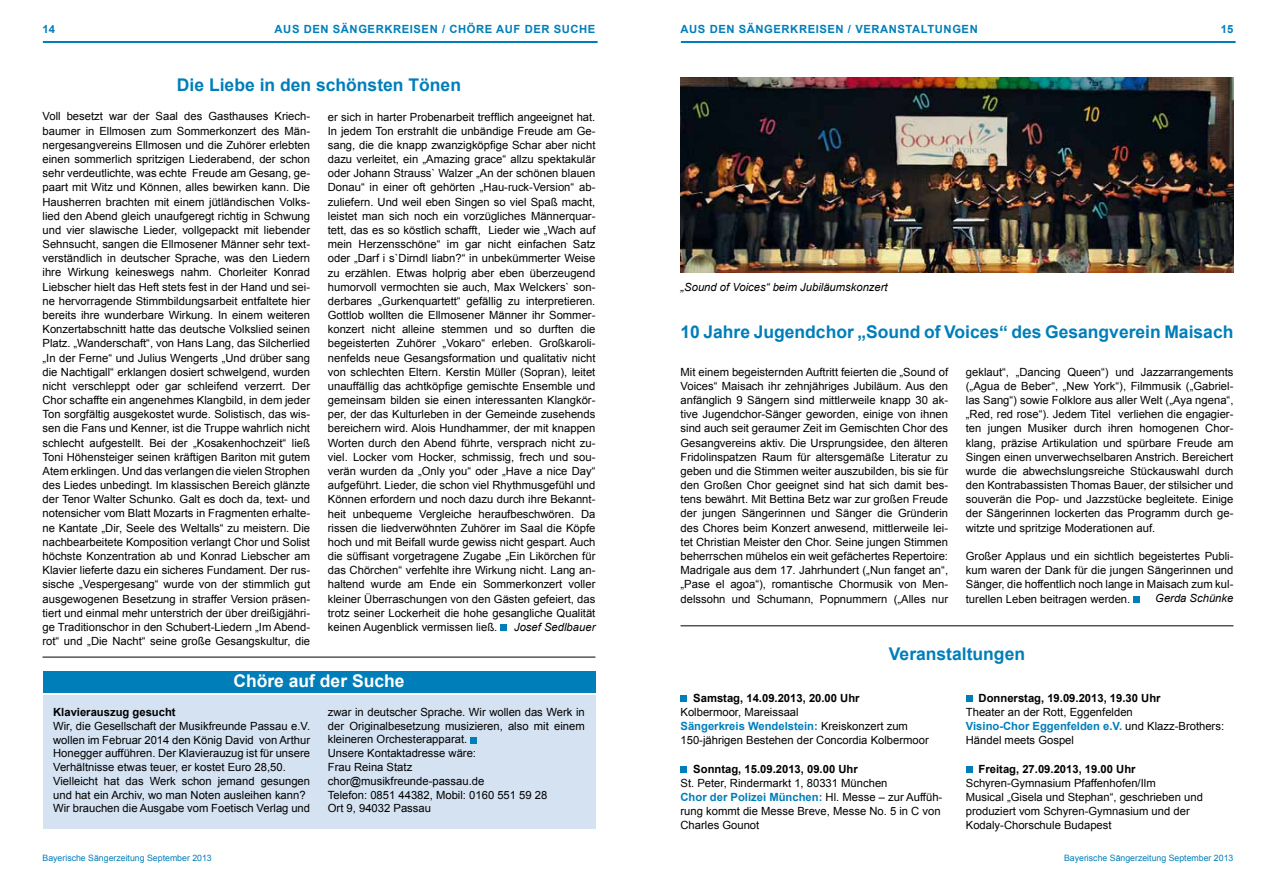
<style>
.page{position:relative;width:1276px;height:886px;background:#fff}
.page>*{position:absolute;margin:0;border:0;box-sizing:border-box;transform-origin:0 0}
.t1{font:700 17.5px "Arial";color:#007eb9}
.t2{font:700 17.5px "Arial";color:#fff}
.t3{font:11.25px/14.1px "Arial";color:#000}
.t4{font:700 11.25px "Arial";color:#000}
.t5{font:700 11.25px "Arial";letter-spacing:.05em;color:#007eb9}
.t6{font:italic 11.25px "Arial";color:#000}
.t7{font:8.75px "Arial";color:#007eb9}
.s1{font-weight:700;color:#007eb9}
</style>
<div class="page">
<hr style="left:44px;top:41px;width:553px;height:2px;background:#007eb9">
<hr style="left:682px;top:41px;width:552px;height:2px;background:#007eb9">
<div style="left:500px;top:624px;width:7px;height:7px;background:#007eb9"></div>
<div style="left:43px;top:671px;width:552px;height:21px;background:#007eb9"></div>
<div style="left:43px;top:695px;width:552px;height:134px;background:#d4e2f2"></div>
<div style="left:470px;top:737px;width:7px;height:6px;background:#007eb9"></div>
<hr style="left:43px;top:657px;width:552px;height:1px;background:#000">
<hr style="left:680px;top:625px;width:553px;height:1px;background:#000">
<div style="left:680px;top:695px;width:7px;height:7px;background:#007eb9"></div>
<div style="left:680px;top:766px;width:7px;height:6px;background:#007eb9"></div>
<div style="left:966px;top:695px;width:6px;height:7px;background:#007eb9"></div>
<svg style="left:966px;top:766px;width:6px;height:6px"></svg>
<div style="left:1133px;top:596px;width:7px;height:6px;background:#007eb9"></div>
<img style="left:680px;top:78px;width:553px;height:195px">
<p class="t5" style="left:43px;top:22px;width:14px">14</p>
<p class="t5" style="left:275px;top:22px;width:322px">AUS DEN SÄNGERKREISEN / CHÖRE AUF DER SUCHE</p>
<p class="t5" style="left:680px;top:22px;width:299px">AUS DEN SÄNGERKREISEN / VERANSTALTUNGEN</p>
<p class="t5" style="left:1221px;top:22px;width:14px">15</p>
<h1 class="t1" style="left:177px;top:73px;width:285px">Die Liebe in den schönsten Tönen</h1>
<p class="t3" style="left:43px;top:110px;width:269px;text-align:justify">Voll besetzt war der Saal des Gasthauses Kriech&shy;baumer in Ellmosen zum Sommerkonzert des Män&shy;nergesangvereins Ellmosen und die Zuhörer erlebten einen sommerlich spritzigen Liederabend, der schon sehr verdeutlichte, was echte Freude am Gesang, ge&shy;paart mit Witz und Können, alles bewirken kann. Die Hausherren brachten mit einem jütländischen Volks&shy;lied den Abend gleich unaufgeregt richtig in Schwung und vier slawische Lieder, vollgepackt mit liebender Sehnsucht, sangen die Ellmosener Männer sehr text&shy;verständlich in deutscher Sprache, was den Liedern ihre Wirkung keineswegs nahm. Chorleiter Konrad Liebscher hielt das Heft stets fest in der Hand und sei&shy;ne hervorragende Stimmbildungsarbeit entfaltete hier bereits ihre wunderbare Wirkung. In einem weiteren Konzertabschnitt hatte das deutsche Volkslied seinen Platz. „Wanderschaft“, von Hans Lang, das Silcherlied „In der Ferne“ und Julius Wengerts „Und drüber sang die Nachtigall“ erklangen dosiert schwelgend, wurden nicht verschleppt oder gar schleifend verzerrt. Der Chor schaffte ein angenehmes Klangbild, in dem jeder Ton sorgfältig ausgekostet wurde. Solistisch, das wis&shy;sen die Fans und Kenner, ist die Truppe wahrlich nicht schlecht aufgestellt. Bei der „Kosakenhochzeit“ ließ Toni Höhensteiger seinen kräftigen Bariton mit gutem Atem erklingen. Und das verlangen die vielen Strophen des Liedes unbedingt. Im klassischen Bereich glänzte der Tenor Walter Schunko. Galt es doch da, text- und notensicher vom Blatt Mozarts in Fragmenten erhalte&shy;ne Kantate „Dir, Seele des Weltalls“ zu meistern. Die nachbearbeitete Komposition verlangt Chor und Solist höchste Konzentration ab und Konrad Liebscher am Klavier lieferte dazu ein sicheres Fundament. Der rus&shy;sische „Vespergesang“ wurde von der stimmlich gut ausgewogenen Besetzung in straffer Version präsen&shy;tiert und einmal mehr unterstrich der über dreißigjähri&shy;ge Traditionschor in den Schubert-Liedern „Im Abend&shy;rot“ und „Die Nacht“ seine große Gesangskultur, die</p>
<p class="t3" style="left:328px;top:110px;width:269px;text-align:justify">er sich in harter Probenarbeit trefflich angeeignet hat.<br>In jedem Ton erstrahlt die unbändige Freude am Ge&shy;sang, die die knapp zwanzigköpfige Schar aber nicht dazu verleitet, ein „Amazing grace“ allzu spektakulär oder Johann Strauss` Walzer „An der schönen blauen Donau“ in einer oft gehörten „Hau-ruck-Version“ ab&shy;zuliefern. Und weil eben Singen so viel Spaß macht, leistet man sich noch ein vorzügliches Männerquar&shy;tett, das es so köstlich schafft, Lieder wie „Wach auf mein Herzensschöne“ im gar nicht einfachen Satz oder „Darf i s`Dirndl liabn?“ in unbekümmerter Weise zu erzählen. Etwas holprig aber eben überzeugend humorvoll vermochten sie auch, Max Welckers` son&shy;derbares „Gurkenquartett“ gefällig zu interpretieren.<br>Gottlob wollten die Ellmosener Männer ihr Sommer&shy;konzert nicht alleine stemmen und so durften die begeisterten Zuhörer „Vokaro“ erleben. Großkaroli&shy;nenfelds neue Gesangsformation und qualitativ nicht von schlechten Eltern. Kerstin Müller (Sopran), leitet unauffällig das achtköpfige gemischte Ensemble und gemeinsam bilden sie einen interessanten Klangkör&shy;per, der das Kulturleben in der Gemeinde zusehends bereichern wird. Alois Hundhammer, der mit knappen Worten durch den Abend führte, versprach nicht zu&shy;viel. Locker vom Hocker, schmissig, frech und sou&shy;verän wurden da „Only you“ oder „Have a nice Day“ aufgeführt. Lieder, die schon viel Rhythmusgefühl und Können erfordern und noch dazu durch ihre Bekannt&shy;heit unbequeme Vergleiche heraufbeschwören. Da rissen die liedverwöhnten Zuhörer im Saal die Köpfe hoch und mit Beifall wurde gewiss nicht gespart. Auch die süffisant vorgetragene Zugabe „Ein Likörchen für das Chörchen“ verfehlte ihre Wirkung nicht. Lang an&shy;haltend wurde am Ende ein Sommerkonzert voller kleiner Überraschungen von den Gästen gefeiert, das trotz seiner Lockerheit die hohe gesangliche Qualität keinen Augenblick vermissen ließ.</p>
<p class="t6" style="left:514px;top:619px;width:83px">Josef Sedlbauer</p>
<h1 class="t2" style="left:233px;top:670px;width:173px">Chöre auf der Suche</h1>
<p class="t4" style="left:53px;top:704px;width:124px">Klavierauszug gesucht</p>
<p class="t3" style="left:53px;top:719px;width:258px;line-height:13.8px">Wir, die Gesellschaft der Musikfreunde Passau e.V. wollen im Februar 2014 den König David von Arthur Honegger aufführen. Der Klavierauzug ist für unsere Verhältnisse etwas teuer, er kostet Euro 28,50.<br>Vielleicht hat das Werk schon jemand gesungen und hat ein Archiv, wo man Noten ausleihen kann?<br>Wir brauchen die Ausgabe vom Foetisch Verlag und</p>
<p class="t3" style="left:328px;top:705px;width:258px;line-height:13.8px">zwar in deutscher Sprache. Wir wollen das Werk in der Originalbesetzung musizieren, also mit einem kleineren Orchesterapparat.<br>Unsere Kontaktadresse wäre:<br>Frau Reina Statz<br>chor@musikfreunde-passau.de<br>Telefon: 0851 44382, Mobil: 0160 551 59 28<br>Ort 9, 94032 Passau</p>
<p class="t6" style="left:680px;top:279px;width:209px">„Sound of Voices“ beim Jubiläumskonzert</p>
<h1 class="t1" style="left:680px;top:320px;width:554px">10 Jahre Jugendchor „Sound of Voices“ des Gesangverein Maisach</h1>
<p class="t3" style="left:680px;top:365px;width:269px;text-align:justify">Mit einem begeisternden Auftritt feierten die „Sound of Voices“ Maisach ihr zehnjähriges Jubiläum. Aus den anfänglich 9 Sängern sind mittlerweile knapp 30 ak&shy;tive Jugendchor-Sänger geworden, einige von ihnen sind auch seit geraumer Zeit im Gemischten Chor des Gesangvereins aktiv. Die Ursprungsidee, den älteren Fridolinspatzen Raum für altersgemäße Literatur zu geben und die Stimmen weiter auszubilden, bis sie für den Großen Chor geeignet sind hat sich damit bes&shy;tens bewährt. Mit Bettina Betz war zur großen Freude der jungen Sängerinnen und Sänger die Gründerin des Chores beim Konzert anwesend, mittlerweile lei&shy;tet Christian Meister den Chor. Seine jungen Stimmen beherrschen mühelos ein weit gefächertes Repertoire:<br>Madrigale aus dem 17. Jahrhundert („Nun fanget an“, „Pase el agoa“), romantische Chormusik von Men&shy;delssohn und Schumann, Popnummern („Alles nur</p>
<p class="t3" style="left:966px;top:365px;width:269px;text-align:justify">geklaut“, „Dancing Queen“) und Jazzarrangements („Agua de Beber“, „New York“), Filmmusik („Gabriel&shy;las Sang“) sowie Folklore aus aller Welt („Aya ngena“, „Red, red rose“). Jedem Titel verliehen die engagier&shy;ten jungen Musiker durch ihren homogenen Chor&shy;klang, präzise Artikulation und spürbare Freude am Singen einen unverwechselbaren Anstrich. Bereichert wurde die abwechslungsreiche Stückauswahl durch den Kontrabassisten Thomas Bauer, der stilsicher und souverän die Pop- und Jazzstücke begleitete. Einige der Sängerinnen lockerten das Programm durch ge&shy;witzte und spritzige Moderationen auf.</p>
<p class="t3" style="left:966px;top:549px;width:269px;text-align:justify">Großer Applaus und ein sichtlich begeistertes Publi&shy;kum waren der Dank für die jungen Sängerinnen und Sänger, die hoffentlich noch lange in Maisach zum kul&shy;turellen Leben beitragen werden.</p>
<p class="t6" style="left:1155px;top:591px;width:80px">Gerda Schünke</p>
<h1 class="t1" style="left:889px;top:642px;width:138px">Veranstaltungen</h1>
<p class="t4" style="left:693px;top:690px;width:168px">Samstag, 14.09.2013, 20.00 Uhr</p>
<p class="t3" style="left:680px;top:705px;width:250px">Kolbermoor, Mareissaal<br><span class="s1">Sängerkreis Wendelstein:</span> Kreiskonzert zum<br>150-jährigen Bestehen der Concordia Kolbermoor</p>
<p class="t4" style="left:693px;top:761px;width:166px">Sonntag, 15.09.2013, 09.00 Uhr</p>
<p class="t3" style="left:680px;top:776px;width:263px">St. Peter, Rindermarkt 1, 80331 München<br><span class="s1">Chor der Polizei München:</span> Hl. Messe – zur Auffüh&shy;rung kommt die Messe Breve, Messe No. 5 in C von Charles Gounot</p>
<p class="t4" style="left:978px;top:690px;width:183px">Donnerstag, 19.09.2013, 19.30 Uhr</p>
<p class="t3" style="left:966px;top:705px;width:260px">Theater an der Rott, Eggenfelden<br><span class="s1">Visino-Chor Eggenfelden e.V.</span> und Klazz-Brothers:<br>Händel meets Gospel</p>
<p class="t4" style="left:978px;top:761px;width:158px">Freitag, 27.09.2013, 19.00 Uhr</p>
<p class="t3" style="left:966px;top:776px;width:238px">Schyren-Gymnasium Pfaffenhofen/Ilm<br>Musical „Gisela und Stephan“, geschrieben und produziert vom Schyren-Gymnasium und der Kodaly-Chorschule Budapest</p>
<p class="t7" style="left:43px;top:852px;width:171px">Bayerische Sängerzeitung September 2013</p>
<p class="t7" style="left:1064px;top:852px;width:171px">Bayerische Sängerzeitung September 2013</p>
</div>
